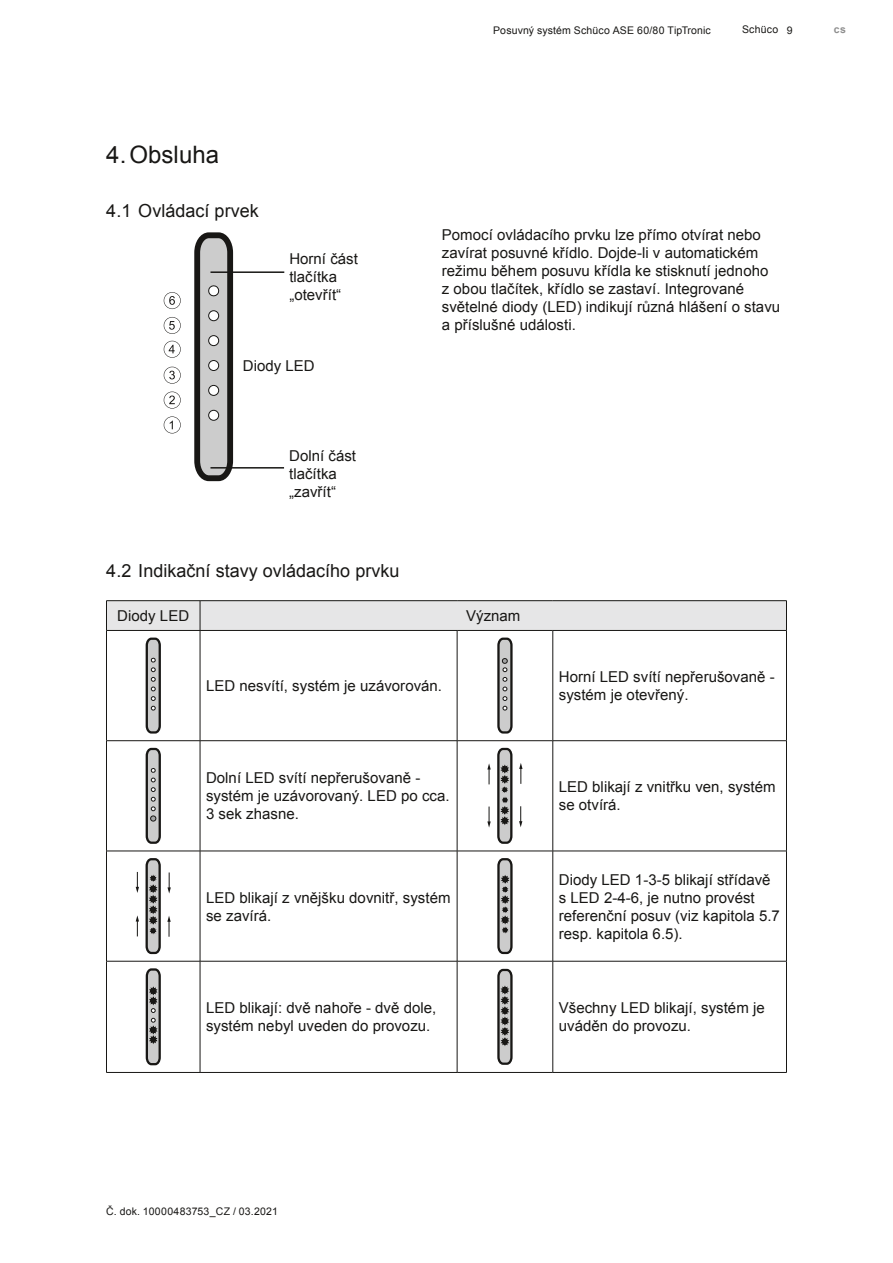
<style>
.page{position:relative;width:893px;height:1263px;background:#fff}
.page>*{position:absolute;margin:0;border:0;box-sizing:border-box;transform-origin:0 0}
.t1{font:24px "Arial";color:#181715}
.t2{font:18px "Arial";color:#181715}
.t3{font:15px/18px "Arial";color:#181715}
.t4{font:10.5px "Arial";letter-spacing:.015em;color:#181715}
.t5{font:700 10.5px "Arial";color:#8f8f8f}
</style>
<div class="page">
<svg style="left:194px;top:232px;width:40px;height:250px"></svg>
<div style="left:209px;top:311px;width:10px;height:10px;background:#fff;border-radius:50%"></div>
<div style="left:208px;top:310px;width:11px;height:11px;border:1px solid #181715;border-radius:50%"></div>
<div style="left:209px;top:336px;width:10px;height:10px;background:#fff;border-radius:50%"></div>
<div style="left:208px;top:335px;width:11px;height:11px;border:1px solid #181715;border-radius:50%"></div>
<div style="left:209px;top:360px;width:10px;height:10px;background:#fff;border-radius:50%"></div>
<div style="left:208px;top:360px;width:11px;height:11px;border:1px solid #181715;border-radius:50%"></div>
<div style="left:209px;top:385px;width:10px;height:10px;background:#fff;border-radius:50%"></div>
<div style="left:208px;top:385px;width:11px;height:11px;border:1px solid #181715;border-radius:50%"></div>
<div style="left:209px;top:410px;width:10px;height:10px;background:#fff;border-radius:50%"></div>
<div style="left:208px;top:410px;width:11px;height:11px;border:1px solid #181715;border-radius:50%"></div>
<hr style="left:106px;top:600px;width:94px;height:1px;background:#181715">
<hr style="left:200px;top:600px;width:257px;height:1px;background:#181715">
<hr style="left:457px;top:600px;width:96px;height:1px;background:#181715">
<hr style="left:553px;top:600px;width:234px;height:1px;background:#181715">
<svg style="left:106px;top:601px;width:681px;height:29px"></svg>
<hr style="left:106px;top:630px;width:94px;height:1px;background:#181715">
<hr style="left:106px;top:631px;width:1px;height:109px;background:#181715">
<hr style="left:200px;top:630px;width:257px;height:1px;background:#181715">
<hr style="left:200px;top:631px;width:1px;height:109px;background:#181715">
<hr style="left:457px;top:630px;width:96px;height:1px;background:#181715">
<hr style="left:457px;top:631px;width:1px;height:109px;background:#181715">
<hr style="left:553px;top:630px;width:234px;height:1px;background:#181715">
<hr style="left:553px;top:631px;width:1px;height:109px;background:#181715">
<hr style="left:786px;top:631px;width:1px;height:109px;background:#181715">
<hr style="left:106px;top:740px;width:94px;height:1px;background:#181715">
<hr style="left:106px;top:741px;width:1px;height:110px;background:#181715">
<hr style="left:200px;top:740px;width:257px;height:1px;background:#181715">
<hr style="left:200px;top:741px;width:1px;height:110px;background:#181715">
<hr style="left:457px;top:740px;width:96px;height:1px;background:#181715">
<hr style="left:457px;top:741px;width:1px;height:110px;background:#181715">
<hr style="left:553px;top:740px;width:234px;height:1px;background:#181715">
<hr style="left:553px;top:741px;width:1px;height:110px;background:#181715">
<hr style="left:786px;top:741px;width:1px;height:110px;background:#181715">
<hr style="left:106px;top:851px;width:94px;height:1px;background:#181715">
<hr style="left:106px;top:851px;width:1px;height:110px;background:#181715">
<hr style="left:200px;top:851px;width:257px;height:1px;background:#181715">
<hr style="left:200px;top:851px;width:1px;height:110px;background:#181715">
<hr style="left:457px;top:851px;width:96px;height:1px;background:#181715">
<hr style="left:457px;top:851px;width:1px;height:110px;background:#181715">
<hr style="left:553px;top:851px;width:234px;height:1px;background:#181715">
<hr style="left:553px;top:851px;width:1px;height:110px;background:#181715">
<hr style="left:786px;top:851px;width:1px;height:110px;background:#181715">
<hr style="left:106px;top:961px;width:94px;height:1px;background:#181715">
<hr style="left:106px;top:961px;width:1px;height:111px;background:#181715">
<hr style="left:200px;top:961px;width:257px;height:1px;background:#181715">
<hr style="left:200px;top:961px;width:1px;height:111px;background:#181715">
<hr style="left:457px;top:961px;width:96px;height:1px;background:#181715">
<hr style="left:457px;top:961px;width:1px;height:111px;background:#181715">
<hr style="left:553px;top:961px;width:234px;height:1px;background:#181715">
<hr style="left:553px;top:961px;width:1px;height:111px;background:#181715">
<hr style="left:786px;top:961px;width:1px;height:111px;background:#181715">
<hr style="left:106px;top:1072px;width:94px;height:1px;background:#181715">
<hr style="left:200px;top:1072px;width:257px;height:1px;background:#181715">
<hr style="left:457px;top:1072px;width:96px;height:1px;background:#181715">
<hr style="left:553px;top:1072px;width:234px;height:1px;background:#181715">
<svg style="left:145px;top:637px;width:16px;height:97px"></svg>
<svg style="left:497px;top:637px;width:16px;height:97px"></svg>
<svg style="left:145px;top:747px;width:16px;height:97px"></svg>
<svg style="left:487px;top:747px;width:35px;height:97px"></svg>
<svg style="left:136px;top:858px;width:35px;height:97px"></svg>
<svg style="left:497px;top:858px;width:16px;height:97px"></svg>
<svg style="left:145px;top:968px;width:16px;height:98px"></svg>
<svg style="left:497px;top:968px;width:16px;height:97px"></svg>
<hr style="left:210px;top:467px;width:74px;height:2px;background:#181715">
<hr style="left:210px;top:271px;width:74px;height:2px;background:#181715">
<svg style="left:164px;top:416px;width:17px;height:17px"></svg>
<svg style="left:164px;top:392px;width:17px;height:17px"></svg>
<svg style="left:164px;top:367px;width:17px;height:17px"></svg>
<svg style="left:164px;top:341px;width:17px;height:17px"></svg>
<svg style="left:164px;top:317px;width:17px;height:17px"></svg>
<svg style="left:164px;top:292px;width:17px;height:17px"></svg>
<h1 class="t1" style="left:106px;top:139px;width:114px">4. Obsluha</h1>
<p class="t2" style="left:106px;top:199px;width:154px">4.1 Ovládací prvek</p>
<p class="t3" style="left:289px;top:250px;width:70px">Horní část tlačítka „otevřít“</p>
<p class="t3" style="left:243px;top:357px;width:73px">Diody LED</p>
<p class="t3" style="left:289px;top:447px;width:68px">Dolní část tlačítka „zavřít“</p>
<p class="t4" style="left:493px;top:26px;width:219px">Posuvný systém Schüco ASE 60/80 TipTronic</p>
<p class="t4" style="left:742px;top:26px;width:52px">Schüco 9</p>
<p class="t5" style="left:834px;top:24px;width:14px">cs</p>
<p class="t3" style="left:442px;top:226px;width:340px">Pomocí ovládacího prvku lze přímo otvírat nebo zavírat posuvné křídlo. Dojde-li v automatickém režimu během posuvu křídla ke stisknutí jednoho<br>z obou tlačítek, křídlo se zastaví. Integrované světelné diody (LED) indikují různá hlášení o stavu a příslušné události.</p>
<p class="t2" style="left:106px;top:559px;width:295px">4.2 Indikační stavy ovládacího prvku</p>
<p class="t3" style="left:117px;top:607px;width:73px">Diody LED</p>
<p class="t3" style="left:466px;top:607px;width:56px">Význam</p>
<p class="t3" style="left:206px;top:677px;width:238px">LED nesvítí, systém je uzávorován.</p>
<p class="t3" style="left:559px;top:668px;width:217px">Horní LED svítí nepřerušovaně - systém je otevřený.</p>
<p class="t3" style="left:206px;top:769px;width:245px">Dolní LED svítí nepřerušovaně - systém je uzávorovaný. LED po cca.<br>3 sek zhasne.</p>
<p class="t3" style="left:559px;top:778px;width:218px">LED blikají z vnitřku ven, systém se otvírá.</p>
<p class="t3" style="left:206px;top:888px;width:246px">LED blikají z vnějšku dovnitř, systém se zavírá.</p>
<p class="t3" style="left:559px;top:870px;width:223px">Diody LED 1-3-5 blikají střídavě s LED 2-4-6, je nutno provést referenční posuv (viz kapitola 5.7 resp. kapitola 6.5).</p>
<p class="t3" style="left:206px;top:999px;width:232px">LED blikají: dvě nahoře - dvě dole, systém nebyl uveden do provozu.</p>
<p class="t3" style="left:559px;top:999px;width:207px">Všechny LED blikají, systém je uváděn do provozu.</p>
<p class="t4" style="left:106px;top:1205px;width:173px">Č. dok. 10000483753_CZ / 03.2021</p>
</div>
